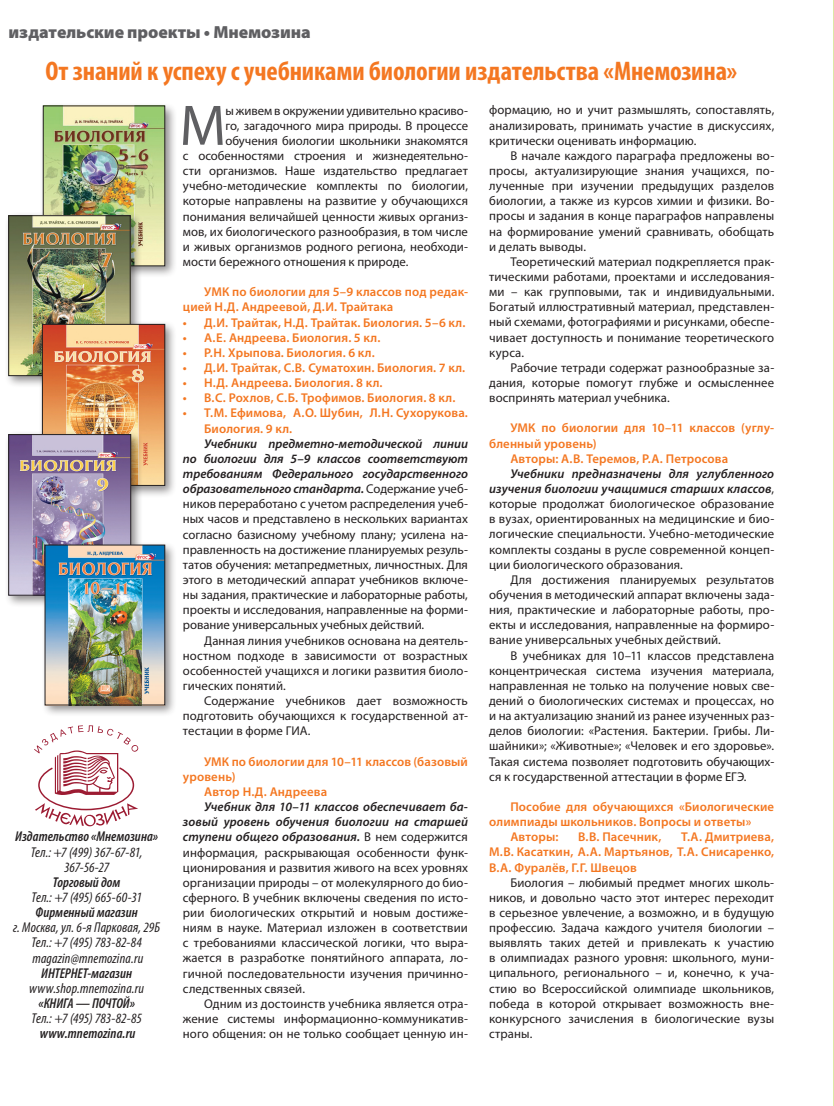
<style>
.page{position:relative;width:834px;height:1106px;background:#fff}
.page>*{position:absolute;margin:0;border:0;box-sizing:border-box;transform-origin:0 0}
.t1{font:57.6px "Myriad Pro";color:#5f5f62}
.t2{font:700 condensed 27px "Myriad Pro";letter-spacing:-.005em;color:#f47721}
.t3{font:900 17.55px "Myriad Pro";letter-spacing:-.005em;color:#5f5f62}
.t4{font:italic condensed 14.25px/15.1px "Myriad Pro";letter-spacing:.005em;color:#231f20;text-align:center}
.t5{font:italic 600 condensed 14.25px "Myriad Pro";color:#231f20}
.t6{font:12.75px/15.1px "Myriad Pro";letter-spacing:.005em;color:#231f20;text-align:justify}
.t7{font:600 12.75px/15.1px "Myriad Pro";letter-spacing:.01em;color:#f47721}
.s1{font-weight:600;font-style:italic}
</style>
<div class="page">
<hr style="left:833px;top:0;width:1px;height:1106px;background:#dce8a6">
<svg style="left:34px;top:725px;width:104px;height:101px"></svg>
<div style="left:39px;top:102px;width:138px;height:176px;background:#231f20;opacity:.5"></div>
<img style="left:45px;top:108px;width:118px;height:156px">
<div style="left:43px;top:106px;width:122px;height:160px;border:1px solid #231f20"></div>
<div style="left:5px;top:211px;width:138px;height:177px;background:#231f20;opacity:.5"></div>
<img style="left:11px;top:217px;width:117px;height:157px">
<div style="left:9px;top:215px;width:121px;height:161px;border:1px solid #231f20"></div>
<div style="left:38px;top:320px;width:140px;height:178px;background:#231f20;opacity:.5"></div>
<img style="left:44px;top:326px;width:119px;height:157px">
<div style="left:42px;top:324px;width:123px;height:161px;border:1px solid #231f20"></div>
<div style="left:5px;top:430px;width:138px;height:177px;background:#231f20;opacity:.5"></div>
<img style="left:11px;top:436px;width:118px;height:157px">
<div style="left:9px;top:434px;width:122px;height:161px;border:1px solid #231f20"></div>
<div style="left:41px;top:541px;width:136px;height:176px;background:#231f20;opacity:.5"></div>
<img style="left:47px;top:547px;width:116px;height:156px">
<div style="left:45px;top:545px;width:120px;height:160px;border:1px solid #231f20"></div>
<h3 class="t3" style="left:9px;top:21px;width:304px">издательские проекты • Мнемозина</h3>
<h2 class="t2" style="left:45px;top:54px;width:693px">От знаний к успеху с учебниками биологии издательства «Мнемозина»</h2>
<h1 class="t1" style="left:179px;top:90px;width:48px">М</h1>
<p class="t6" style="left:225px;top:102px;width:244px">ы живем в окружении удивительно красиво-</p>
<p class="t6" style="left:489px;top:102px;width:286px">формацию, но и учит размышлять, сопоставлять, анализировать, принимать участие в дискуссиях, критически оценивать информацию.</p>
<p class="t6" style="left:489px;top:148px;width:286px;text-indent:21px">В начале каждого параграфа предложены во&shy;просы, актуализирующие знания учащихся, по&shy;лученные при изучении предыдущих разделов биологии, а также из курсов химии и физики. Во&shy;просы и задания в конце параграфов направлены на формирование умений сравнивать, обобщать и делать выводы.</p>
<p class="t6" style="left:489px;top:254px;width:286px;text-indent:21px">Теоретический материал подкрепляется прак&shy;тическими работами, проектами и исследования&shy;ми – как групповыми, так и индивидуальными.<br>Богатый иллюстративный материал, представлен&shy;ный схемами, фотографиями и рисунками, обеспе&shy;чивает доступность и понимание теоретического курса.</p>
<p class="t6" style="left:489px;top:360px;width:286px;text-indent:21px">Рабочие тетради содержат разнообразные за&shy;дания, которые помогут глубже и осмысленнее воспринять материал учебника.</p>
<p class="t7" style="left:510px;top:420px;width:265px">УМК по биологии для 10–11 классов (углу-</p>
<p class="t7" style="left:489px;top:435px;width:109px">бленный уровень)</p>
<p class="t7" style="left:510px;top:450px;width:219px">Авторы: А.В. Теремов, Р.А. Петросова</p>
<p class="t6" style="left:489px;top:466px;width:286px;text-indent:21px"><span class="s1">Учебники предназначены для углубленного изучения биологии учащимися старших классов</span>, которые продолжат биологическое образование в вузах, ориентированных на медицинские и био&shy;логические специальности. Учебно-методические комплекты созданы в русле современной концеп&shy;ции биологического образования.</p>
<p class="t6" style="left:489px;top:572px;width:286px;text-indent:21px">Для достижения планируемых результатов обучения в методический аппарат включены зада&shy;ния, практические и лабораторные работы, про&shy;екты и исследования, направленные на формиро&shy;вание универсальных учебных действий.</p>
<p class="t6" style="left:489px;top:647px;width:286px;text-indent:21px">В учебниках для 10–11 классов представлена концентрическая система изучения материала, направленная не только на получение новых све&shy;дений о биологических системах и процессах, но и на актуализацию знаний из ранее изученных раз&shy;делов биологии: «Растения. Бактерии. Грибы. Ли&shy;шайники»; «Животные»; «Человек и его здоровье».<br>Такая система позволяет подготовить обучающих&shy;ся к государственной аттестации в форме ЕГЭ.</p>
<p class="t7" style="left:510px;top:798px;width:265px">Пособие для обучающихся «Биологические</p>
<p class="t7" style="left:489px;top:814px;width:263px">олимпиады школьников. Вопросы и ответы»</p>
<p class="t7" style="left:510px;top:829px;width:50px">Авторы:</p>
<p class="t7" style="left:578px;top:829px;width:85px">В.В. Пасечник,</p>
<p class="t6" style="left:225px;top:118px;width:244px">го, загадочного мира природы. В процессе</p>
<p class="t6" style="left:225px;top:133px;width:244px">обучения биологии школьники знакомятся</p>
<p class="t6" style="left:183px;top:148px;width:286px">с особенностями строения и жизнедеятельно-</p>
<p class="t6" style="left:183px;top:163px;width:286px">сти организмов. Наше издательство предлагает</p>
<p class="t6" style="left:183px;top:178px;width:286px">учебно-методические комплекты по биологии,</p>
<p class="t6" style="left:183px;top:193px;width:286px">которые направлены на развитие у обучающихся</p>
<p class="t6" style="left:183px;top:208px;width:286px">понимания величайшей ценности живых организ-</p>
<p class="t6" style="left:183px;top:224px;width:286px">мов, их биологического разнообразия, в том числе</p>
<p class="t6" style="left:183px;top:239px;width:286px">и живых организмов родного региона, необходи-</p>
<p class="t6" style="left:183px;top:254px;width:227px">мости бережного отношения к природе.</p>
<p class="t7" style="left:183px;top:284px;width:286px;text-indent:21px">УМК по биологии для 5–9 классов под редак&shy;цией Н.Д. Андреевой, Д.И. Трайтака</p>
<p class="t7" style="left:183px;top:314px;width:284px">• Д.И. Трайтак, Н.Д. Трайтак. Биология. 5–6 кл.</p>
<p class="t7" style="left:183px;top:329px;width:199px">• А.Е. Андреева. Биология. 5 кл.</p>
<p class="t7" style="left:183px;top:345px;width:193px">• Р.Н. Хрыпова. Биология. 6 кл.</p>
<p class="t7" style="left:183px;top:360px;width:284px">• Д.И. Трайтак, С.В. Суматохин. Биология. 7 кл.</p>
<p class="t7" style="left:183px;top:375px;width:201px">• Н.Д. Андреева. Биология. 8 кл.</p>
<p class="t7" style="left:183px;top:390px;width:274px">• В.С. Рохлов, С.Б. Трофимов. Биология. 8 кл.</p>
<p class="t7" style="left:204px;top:405px;width:265px;text-indent:-21px">• Т.М. Ефимова, А.О. Шубин, Л.Н. Сухорукова.<br>Биология. 9 кл.</p>
<p class="t6" style="left:183px;top:435px;width:286px;text-indent:21px"><span class="s1">Учебники предметно-методической линии по биологии для 5–9 классов соответствуют требованиям Федерального государственного образовательного стандарта.</span> Содержание учеб&shy;ников переработано с учетом распределения учеб&shy;ных часов и представлено в нескольких вариантах согласно базисному учебному плану; усилена на&shy;правленность на достижение планируемых резуль&shy;татов обучения: метапредметных, личностных. Для этого в методический аппарат учебников включе&shy;ны задания, практические и лабораторные работы, проекты и исследования, направленные на форми&shy;рование универсальных учебных действий.</p>
<p class="t6" style="left:183px;top:632px;width:286px;text-indent:21px">Данная линия учебников основана на деятель&shy;ностном подходе в зависимости от возрастных особенностей учащихся и логики развития биоло&shy;гических понятий.</p>
<p class="t6" style="left:183px;top:693px;width:286px;text-indent:21px">Содержание учебников дает возможность подготовить обучающихся к государственной ат&shy;тестации в форме ГИА.</p>
<p class="t7" style="left:204px;top:753px;width:265px">УМК по биологии для 10–11 классов (базовый</p>
<p class="t7" style="left:183px;top:768px;width:54px">уровень)</p>
<p class="t7" style="left:204px;top:783px;width:124px">Автор Н.Д. Андреева</p>
<p class="t6" style="left:183px;top:799px;width:286px;text-indent:21px"><span class="s1">Учебник для 10–11 классов обеспечивает ба&shy;зовый уровень обучения биологии на старшей ступени общего образования.</span> В нем содержится информация, раскрывающая особенности функ&shy;ционирования и развития живого на всех уровнях организации природы – от молекулярного до био&shy;сферного. В учебник включены сведения по исто&shy;рии биологических открытий и новым достиже&shy;ниям в науке. Материал изложен в соответствии с требованиями классической логики, что выра&shy;жается в разработке понятийного аппарата, ло&shy;гичной последовательности изучения причинно&shy;следственных связей.</p>
<p class="t6" style="left:183px;top:995px;width:286px;text-indent:21px">Одним из достоинств учебника является отра&shy;жение системы информационно-коммуникатив&shy;ного общения: он не только сообщает ценную ин-</p>
<p class="t5" style="left:15px;top:828px;width:144px">Издательство «Мнемозина»</p>
<p class="t4" style="left:31px;top:844px;width:113px">Тел.: +7 (499) 367-67-81,<br>367-56-27</p>
<p class="t5" style="left:53px;top:873px;width:69px">Торговый дом</p>
<p class="t4" style="left:32px;top:889px;width:112px">Тел.: +7 (495) 665-60-31</p>
<p class="t5" style="left:36px;top:903px;width:104px">Фирменный магазин</p>
<p class="t4" style="left:13px;top:919px;width:149px">г. Москва, ул. 6-я Парковая, 29Б<br>Тел.: +7 (495) 783-82-84 magazin@mnemozina.ru</p>
<p class="t5" style="left:41px;top:964px;width:92px">ИНТЕРНЕТ-магазин</p>
<p class="t4" style="left:29px;top:980px;width:116px">www.shop.mnemozina.ru</p>
<p class="t5" style="left:38px;top:994px;width:98px">«КНИГА — ПОЧТОЙ»</p>
<p class="t4" style="left:32px;top:1010px;width:112px">Тел.: +7 (495) 783-82-85</p>
<p class="t5" style="left:40px;top:1024px;width:97px">www.mnemozina.ru</p>
<p class="t7" style="left:489px;top:829px;width:286px;text-align:justify;text-indent:192px">Т.А. Дмитриева, М.В. Касаткин, А.А. Мартьянов, Т.А. Снисаренко, В.А. Фуралёв, Г.Г. Швецов</p>
<p class="t6" style="left:489px;top:874px;width:286px;text-indent:21px">Биология – любимый предмет многих школь&shy;ников, и довольно часто этот интерес переходит в серьезное увлечение, а возможно, и в будущую профессию. Задача каждого учителя биологии – выявлять таких детей и привлекать к участию в олимпиадах разного уровня: школьного, муни&shy;ципального, регионального – и, конечно, к уча&shy;стию во Всероссийской олимпиаде школьников, победа в которой открывает возможность вне&shy;конкурсного зачисления в биологические вузы страны.</p>
</div>
